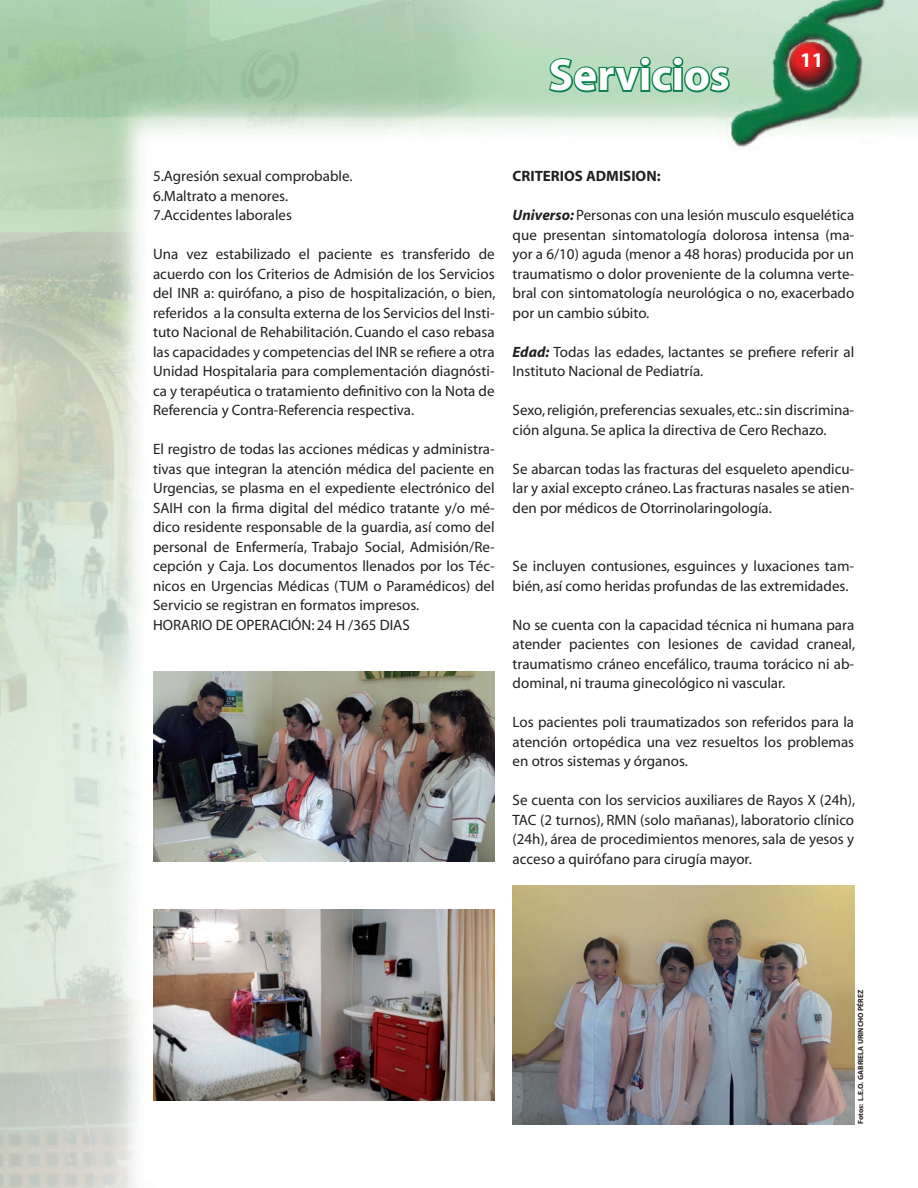
<style>
.page{position:relative;width:918px;height:1188px;background:#fff}
.page>*{position:absolute;margin:0;border:0;box-sizing:border-box;transform-origin:0 0}
.t1{font:700 45px "Myriad";color:#fff}
.t2{font:700 21px "Myriad";color:#fff}
.t3{font:15px/19.5px "Myriad";color:#231f20;text-align:justify}
.t4{font:700 15px "Myriad";color:#231f20}
.t5{font:700 7.5px "Myriad";color:#231f20}
.s1{font-weight:700;font-style:italic}
</style>
<div class="page">
<img style="left:0;top:0;width:918px;height:1188px">
<img style="left:716px;top:0;width:174px;height:154px">
<svg style="left:547px;top:55px;width:184px;height:39px;background:#7bba96"></svg>
<img style="left:153px;top:910px;width:342px;height:190px">
<img style="left:513px;top:886px;width:341px;height:238px">
<img style="left:153px;top:671px;width:342px;height:191px">
<h1 class="t1" style="left:549px;top:52px;width:182px">Servicios</h1>
<h2 class="t2" style="left:800px;top:49px;width:25px">11</h2>
<p class="t3" style="left:153px;top:167px;width:201px;text-align:left">5.Agresión sexual comprobable.<br>6.Maltrato a menores.<br>7.Accidentes laborales</p>
<p class="t3" style="left:153px;top:245px;width:344px">Una vez estabilizado el paciente es transferido de acuerdo con los Criterios de Admisión de los Servicios del INR a: quirófano, a piso de hospitalización, o bien, referidos a la consulta externa de los Servicios del Insti&shy;tuto Nacional de Rehabilitación. Cuando el caso rebasa las capacidades y competencias del INR se refiere a otra Unidad Hospitalaria para complementación diagnósti&shy;ca y terapéutica o tratamiento definitivo con la Nota de Referencia y Contra-Referencia respectiva.</p>
<p class="t3" style="left:153px;top:440px;width:343px;text-align:left">El registro de todas las acciones médicas y administra&shy;tivas que integran la atención médica del paciente en Urgencias, se plasma en el expediente electrónico del SAIH con la firma digital del médico tratante y/o mé&shy;dico residente responsable de la guardia, así como del personal de Enfermería, Trabajo Social, Admisión/Re&shy;cepción y Caja. Los documentos llenados por los Téc&shy;nicos en Urgencias Médicas (TUM o Paramédicos) del Servicio se registran en formatos impresos.<br>HORARIO DE OPERACIÓN: 24 H /365 DIAS</p>
<p class="t4" style="left:513px;top:169px;width:150px">CRITERIOS ADMISION:</p>
<p class="t3" style="left:513px;top:206px;width:343px"><span class="s1">Universo:</span> Personas con una lesión musculo esquelética que presentan sintomatología dolorosa intensa (ma&shy;yor a 6/10) aguda (menor a 48 horas) producida por un traumatismo o dolor proveniente de la columna verte&shy;bral con sintomatología neurológica o no, exacerbado por un cambio súbito.</p>
<p class="t3" style="left:513px;top:343px;width:343px"><span class="s1">Edad:</span> Todas las edades, lactantes se prefiere referir al<br>Instituto Nacional de Pediatría.</p>
<p class="t3" style="left:513px;top:401px;width:343px">Sexo, religión, preferencias sexuales, etc.: sin discrimina&shy;ción alguna. Se aplica la directiva de Cero Rechazo.</p>
<p class="t3" style="left:513px;top:460px;width:343px">Se abarcan todas las fracturas del esqueleto apendicu&shy;lar y axial excepto cráneo. Las fracturas nasales se atien&shy;den por médicos de Otorrinolaringología.</p>
<p class="t3" style="left:513px;top:557px;width:343px">Se incluyen contusiones, esguinces y luxaciones tam&shy;bién, así como heridas profundas de las extremidades.</p>
<p class="t3" style="left:513px;top:616px;width:344px">No se cuenta con la capacidad técnica ni humana para atender pacientes con lesiones de cavidad craneal, traumatismo cráneo encefálico, trauma torácico ni ab&shy;dominal, ni trauma ginecológico ni vascular.</p>
<p class="t3" style="left:513px;top:713px;width:343px">Los pacientes poli traumatizados son referidos para la atención ortopédica una vez resueltos los problemas en otros sistemas y órganos.</p>
<p class="t3" style="left:513px;top:791px;width:344px">Se cuenta con los servicios auxiliares de Rayos X (24h), TAC (2 turnos), RMN (solo mañanas), laboratorio clínico (24h), área de procedimientos menores, sala de yesos y acceso a quirófano para cirugía mayor.</p>
<p class="t5" style="left:857px;top:1124px;width:136px;rotate:-90deg">Fotos: L.E.O. GABRIELA URINCHO PÉREZ</p>
</div>
